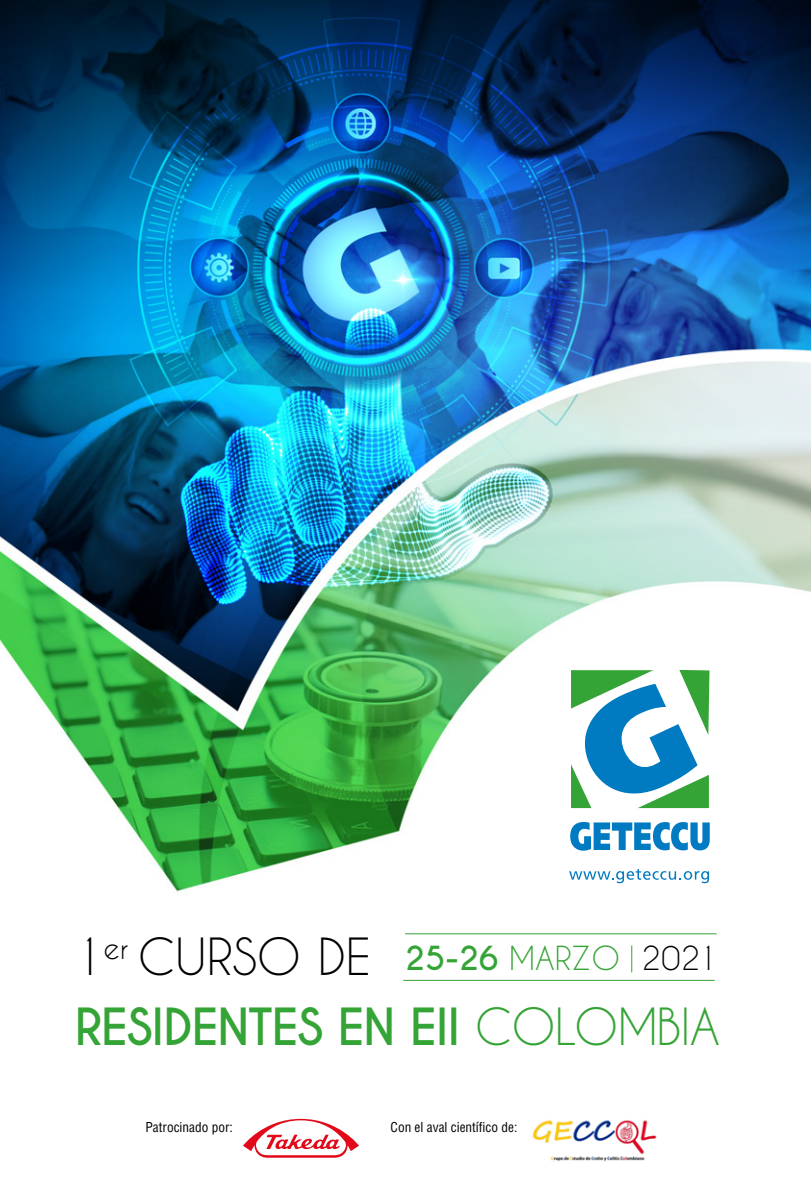
<style>
.page{position:relative;width:811px;height:1191px;background:#fff}
.page>*{position:absolute;margin:0;border:0;box-sizing:border-box;transform-origin:0 0}
.t1{font:700 48px/70px "Caviar Dreams";letter-spacing:-.02em;color:#35a436}
.t2{font:700 31px "Caviar Dreams";color:#35a436}
.t3{font:condensed 13.4px "Helvetica LT Std";color:#000}
.s1{font-weight:400;color:#000}
.s2{font-weight:400}
</style>
<div class="page">
<img style="left:0;top:0;width:811px;height:892px">
<svg style="left:571px;top:670px;width:138px;height:138px"></svg>
<svg style="left:570px;top:822px;width:139px;height:28px"></svg>
<svg style="left:569px;top:869px;width:140px;height:14px"></svg>
<svg style="left:631px;top:945px;width:1px;height:27px"></svg>
<hr style="left:403px;top:980px;width:312px;height:1px;background:#35a436">
<hr style="left:405px;top:933px;width:311px;height:1px;background:#35a436">
<svg style="left:243px;top:1118px;width:116px;height:40px"></svg>
<img style="left:532px;top:1120px;width:125px;height:42px">
<h1 class="t1" style="left:75px;top:922px;width:647px"><span class="s1">1</span><sup>er</sup> <span class="s1">CURSO DE<br></span>RESIDENTES EN EII <span class="s2">COLOMBIA</span></h1>
<h2 class="t2" style="left:405px;top:940px;width:314px">25-26 <span class="s2">MARZO</span> <span class="s1">2021</span></h2>
<p class="t3" style="left:146px;top:1118px;width:89px">Patrocinado por:</p>
<p class="t3" style="left:390px;top:1118px;width:128px">Con el aval científico de:</p>
</div>
